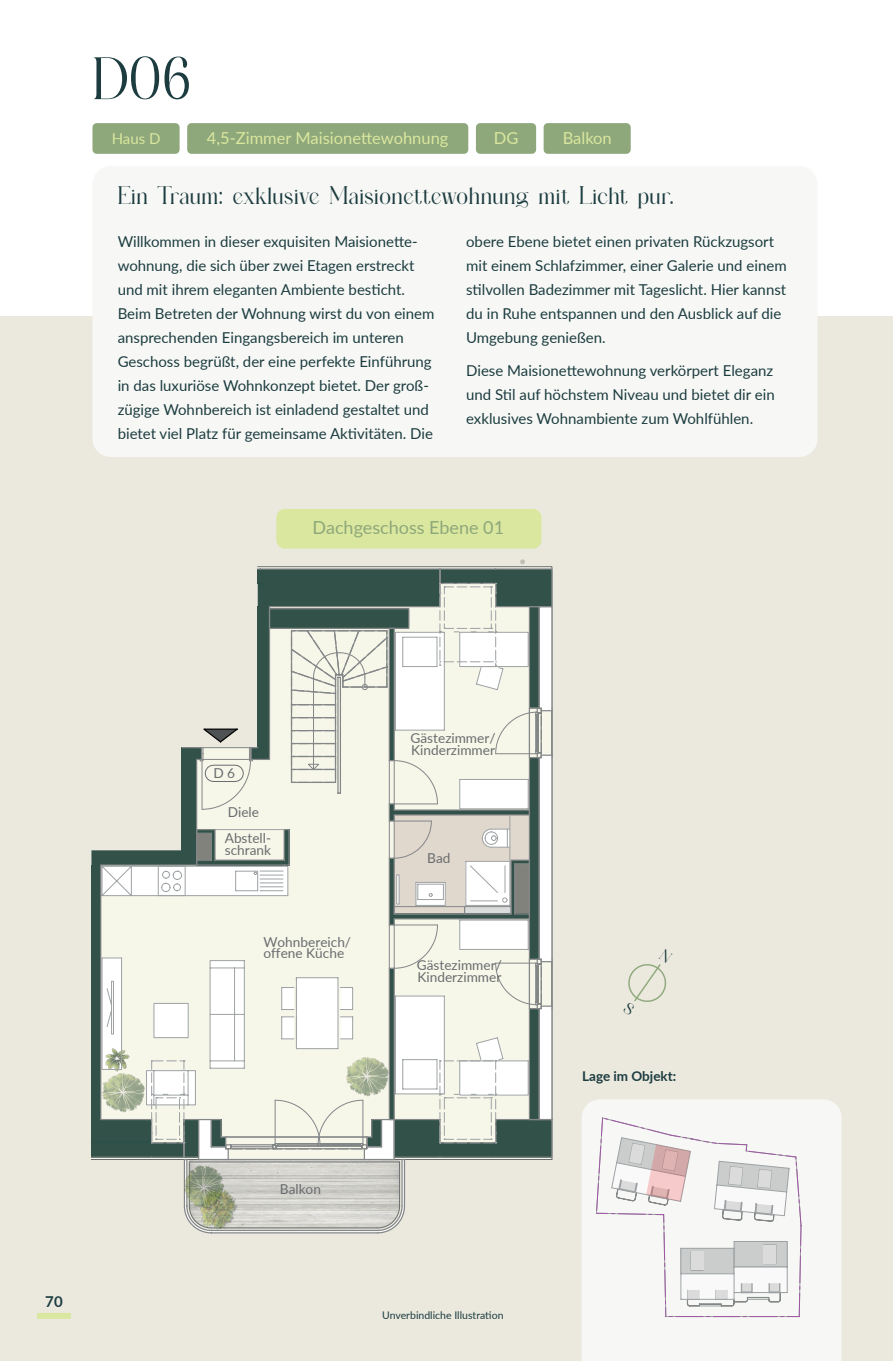
<style>
.page{position:relative;width:893px;height:1361px;background:#fff}
.page>*{position:absolute;margin:0;border:0;box-sizing:border-box;transform-origin:0 0}
.t1{font:60px "Jaguar";color:#1c3c40}
.t2{font:25.5px "Jaguar";letter-spacing:.02em;color:#1c3c40}
.t3{font:18px "Lato";color:#8ea77b}
.t4{font:16.5px "Lato";color:#dae79e}
.t5{font:15px/24px "Lato";color:#1c3c40}
.t6{font:15px "Lato";color:#dae79e}
.t7{font:700 15px "Lato";color:#1c3c40}
.t8{font:13.65px/11.7px "Lato";color:#696d6e}
.t9{font:700 13.5px "Lato";color:#1c3c40}
.t10{font:10.5px "Lato";color:#1c3c40}
</style>
<div class="page">
<div style="left:0;top:316px;width:893px;height:1045px;background:#ebe9de"></div>
<div style="left:582px;top:1099px;width:259px;height:262px;background:#f7f8f5"></div>
<svg style="left:596px;top:1117px;width:206px;height:200px;background:#eae9e8"></svg>
<img style="left:91px;top:850px;width:9px;height:14px">
<div style="left:91px;top:864px;width:9px;height:294px;background:#315149"></div>
<svg style="left:100px;top:559px;width:453px;height:675px"></svg>
<div style="left:187px;top:123px;width:281px;height:31px;background:#8ea77b;border-radius:4px"></div>
<div style="left:476px;top:123px;width:60px;height:31px;background:#8ea77b;border-radius:4px"></div>
<div style="left:92px;top:123px;width:88px;height:31px;background:#8ea77b;border-radius:4px"></div>
<div style="left:544px;top:123px;width:87px;height:31px;background:#8ea77b;border-radius:4px"></div>
<div style="left:37px;top:1313px;width:34px;height:6px;background:#dae79e"></div>
<div style="left:276px;top:509px;width:265px;height:40px;background:#dae79e;border-radius:9px"></div>
<div style="left:92px;top:166px;width:725px;height:291px;background:#f7f8f5;border-radius:18px"></div>
<svg style="left:628px;top:964px;width:39px;height:38px"></svg>
<h1 class="t1" style="left:92px;top:47px;width:101px">D06</h1>
<p class="t6" style="left:112px;top:127px;width:50px">Haus D</p>
<p class="t4" style="left:207px;top:126px;width:243px">4,5-Zimmer Maisionettewohnung</p>
<p class="t4" style="left:494px;top:126px;width:26px">DG</p>
<p class="t4" style="left:563px;top:126px;width:51px">Balkon</p>
<h2 class="t2" style="left:118px;top:182px;width:557px">Ein Traum: exklusive Maisionettewohnung mit Licht pur.</h2>
<p class="t5" style="left:118px;top:228px;width:318px">Willkommen in dieser exquisiten Maisionette&shy;wohnung, die sich über zwei Etagen erstreckt und mit ihrem eleganten Ambiente besticht.<br>Beim Betreten der Wohnung wirst du von einem ansprechenden Eingangsbereich im unteren Geschoss begrüßt, der eine perfekte Einführung in das luxuriöse Wohnkonzept bietet. Der groß&shy;zügige Wohnbereich ist einladend gestaltet und bietet viel Platz für gemeinsame Aktivitäten. Die</p>
<p class="t5" style="left:466px;top:228px;width:322px">obere Ebene bietet einen privaten Rückzugsort mit einem Schlafzimmer, einer Galerie und einem stilvollen Badezimmer mit Tageslicht. Hier kannst du in Ruhe entspannen und den Ausblick auf die Umgebung genießen.</p>
<p class="t5" style="left:466px;top:357px;width:310px;text-align:justify">Diese Maisionettewohnung verkörpert Eleganz und Stil auf höchstem Niveau und bietet dir ein exklusives Wohnambiente zum Wohlfühlen.</p>
<p class="t3" style="left:313px;top:514px;width:193px">Dachgeschoss Ebene 01</p>
<p class="t7" style="left:45px;top:1290px;width:19px">70</p>
<p class="t8" style="left:213px;top:766px;width:23px">D 6</p>
<p class="t8" style="left:228px;top:805px;width:33px">Diele</p>
<p class="t8" style="left:225px;top:832px;width:48px">Abstell&shy;schrank</p>
<p class="t8" style="left:263px;top:935px;width:89px">Wohnbereich/ offene Küche</p>
<p class="t8" style="left:411px;top:732px;width:86px">Gästezimmer/<br>Kinderzimmer</p>
<p class="t8" style="left:427px;top:851px;width:25px">Bad</p>
<p class="t8" style="left:417px;top:959px;width:86px">Gästezimmer/<br>Kinderzimmer</p>
<p class="t8" style="left:280px;top:1182px;width:43px">Balkon</p>
<p class="t10" style="left:382px;top:1308px;width:123px">Unverbindliche Illustration</p>
<p class="t9" style="left:582px;top:1065px;width:96px">Lage im Objekt:</p>
</div>
